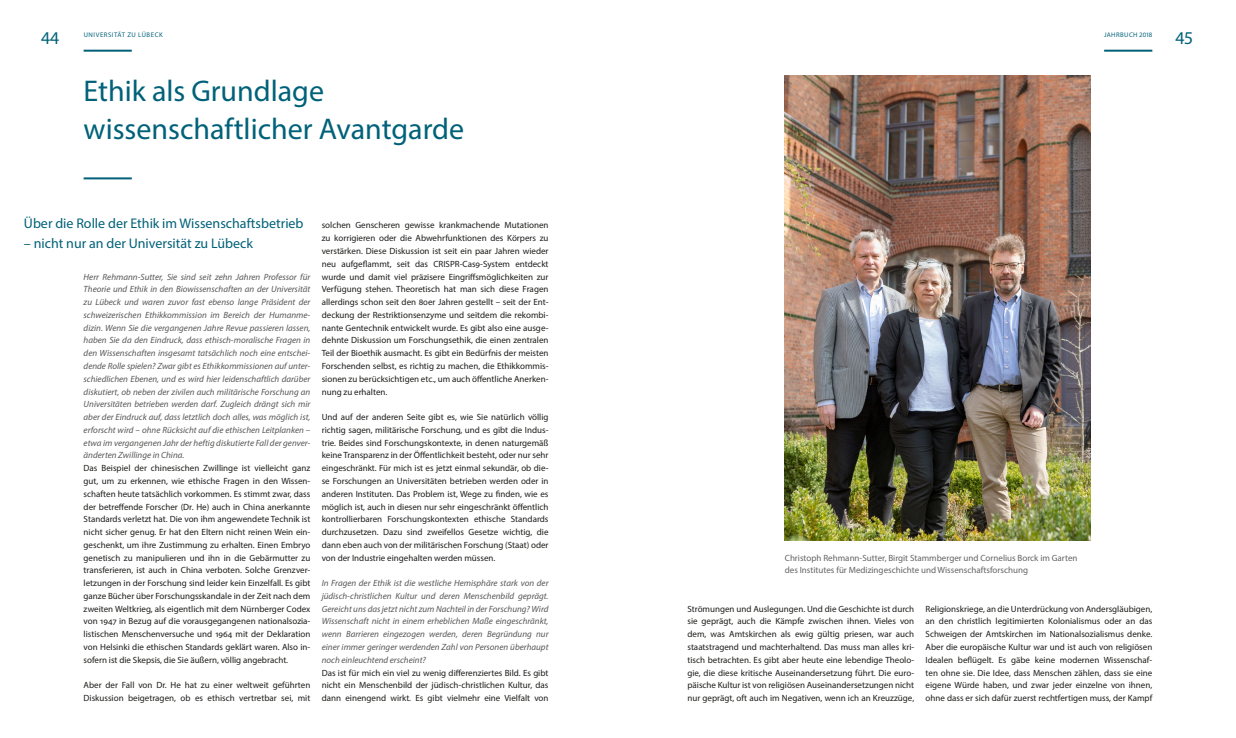
<style>
.page{position:relative;width:1236px;height:738px;background:#fff}
.page>*{position:absolute;margin:0;border:0;box-sizing:border-box;transform-origin:0 0}
.Titel_1{font:30px/38.3px "Myriad Pro";color:#006179}
.t1{font:18px "Myriad Pro";color:#006179}
.Untertitel_1{font:14px "Myriad Pro";color:#006179}
.Text{font:9px/12.8px "Myriad Pro";color:#1d1d1b;text-align:justify}
.Text_Frage{font:italic 9px/12.8px "Myriad Pro";color:#575756;text-align:justify}
.Bildunterschrift{font:9px/12.8px "Myriad Pro";color:#646363}
.t2{font:6.7px "Myriad Pro";letter-spacing:.07em;color:#006179}
</style>
<div class="page">
<hr style="left:1104px;top:50px;width:48px;height:2px;background:#006179">
<hr style="left:84px;top:50px;width:48px;height:2px;background:#006179">
<img style="left:785px;top:75px;width:306px;height:465px">
<hr style="left:84px;top:177px;width:48px;height:2px;background:#006179">
<p class="t2" style="left:84px;top:30px;width:81px">UNIVERSITÄT ZU LÜBECK</p>
<p class="t2" style="left:1104px;top:30px;width:50px">JAHRBUCH 2018</p>
<h2 class="t1" style="left:41px;top:27px;width:20px">44</h2>
<h2 class="t1" style="left:1176px;top:27px;width:19px">45</h2>
<p class="Titel_1" style="left:84px;top:71px;width:382px">Ethik als Grundlage wissenschaftlicher Avantgarde</p>
<p class="Untertitel_1" style="left:24px;top:215px;width:281px">Über die Rolle der Ethik im Wissenschaftsbetrieb</p>
<p class="Untertitel_1" style="left:24px;top:234px;width:231px">– nicht nur an der Universität zu Lübeck</p>
<p class="Text_Frage" style="left:84px;top:270px;width:228px">Herr Rehmann-Sutter, Sie sind seit zehn Jahren Professor für Theorie und Ethik in den Biowissenschaften an der Universität zu Lübeck und waren zuvor fast ebenso lange Präsident der schweizerischen Ethikkommission im Bereich der Humanme&shy;dizin. Wenn Sie die vergangenen Jahre Revue passieren lassen, haben Sie da den Eindruck, dass ethisch-moralische Fragen in den Wissenschaften insgesamt tatsächlich noch eine entschei&shy;dende Rolle spielen? Zwar gibt es Ethikkommissionen auf unter&shy;schiedlichen Ebenen, und es wird hier leidenschaftlich darüber diskutiert, ob neben der zivilen auch militärische Forschung an Universitäten betrieben werden darf. Zugleich drängt sich mir aber der Eindruck auf, dass letztlich doch alles, was möglich ist, erforscht wird – ohne Rücksicht auf die ethischen Leitplanken – etwa im vergangenen Jahr der heftig diskutierte Fall der genver&shy;änderten Zwillinge in China.</p>
<p class="Text" style="left:84px;top:461px;width:228px">Das Beispiel der chinesischen Zwillinge ist vielleicht ganz gut, um zu erkennen, wie ethische Fragen in den Wissen&shy;schaften heute tatsächlich vorkommen. Es stimmt zwar, dass der betreffende Forscher (Dr. He) auch in China anerkannte Standards verletzt hat. Die von ihm angewendete Technik ist nicht sicher genug. Er hat den Eltern nicht reinen Wein ein&shy;geschenkt, um ihre Zustimmung zu erhalten. Einen Embryo genetisch zu manipulieren und ihn in die Gebärmutter zu transferieren, ist auch in China verboten. Solche Grenzver&shy;letzungen in der Forschung sind leider kein Einzelfall. Es gibt ganze Bücher über Forschungsskandale in der Zeit nach dem zweiten Weltkrieg, als eigentlich mit dem Nürnberger Codex von 1947 in Bezug auf die vorausgegangenen nationalsozia&shy;listischen Menschenversuche und 1964 mit der Deklaration von Helsinki die ethischen Standards geklärt waren. Also in&shy;sofern ist die Skepsis, die Sie äußern, völlig angebracht.</p>
<p class="Text" style="left:84px;top:678px;width:228px">Aber der Fall von Dr. He hat zu einer weltweit geführten<br>Diskussion beigetragen, ob es ethisch vertretbar sei, mit</p>
<p class="Text" style="left:322px;top:219px;width:228px">solchen Genscheren gewisse krankmachende Mutationen zu korrigieren oder die Abwehrfunktionen des Körpers zu verstärken. Diese Diskussion ist seit ein paar Jahren wieder neu aufgeflammt, seit das CRISPR-Cas9-System entdeckt wurde und damit viel präzisere Eingriffsmöglichkeiten zur Verfügung stehen. Theoretisch hat man sich diese Fragen allerdings schon seit den 80er Jahren gestellt – seit der Ent&shy;deckung der Restriktionsenzyme und seitdem die rekombi&shy;nante Gentechnik entwickelt wurde. Es gibt also eine ausge&shy;dehnte Diskussion um Forschungsethik, die einen zentralen Teil der Bioethik ausmacht. Es gibt ein Bedürfnis der meisten Forschenden selbst, es richtig zu machen, die Ethikkommis&shy;sionen zu berücksichtigen etc., um auch öffentliche Anerken&shy;nung zu erhalten.</p>
<p class="Text" style="left:322px;top:410px;width:228px">Und auf der anderen Seite gibt es, wie Sie natürlich völlig richtig sagen, militärische Forschung, und es gibt die Indus&shy;trie. Beides sind Forschungskontexte, in denen naturgemäß keine Transparenz in der Öffentlichkeit besteht, oder nur sehr eingeschränkt. Für mich ist es jetzt einmal sekundär, ob die&shy;se Forschungen an Universitäten betrieben werden oder in anderen Instituten. Das Problem ist, Wege zu finden, wie es möglich ist, auch in diesen nur sehr eingeschränkt öffentlich kontrollierbaren Forschungskontexten ethische Standards durchzusetzen. Dazu sind zweifellos Gesetze wichtig, die dann eben auch von der militärischen Forschung (Staat) oder von der Industrie eingehalten werden müssen.</p>
<p class="Text_Frage" style="left:322px;top:576px;width:228px">In Fragen der Ethik ist die westliche Hemisphäre stark von der jüdisch-christlichen Kultur und deren Menschenbild geprägt.<br>Gereicht uns das jetzt nicht zum Nachteil in der Forschung? Wird Wissenschaft nicht in einem erheblichen Maße eingeschränkt, wenn Barrieren eingezogen werden, deren Begründung nur einer immer geringer werdenden Zahl von Personen überhaupt noch einleuchtend erscheint?</p>
<p class="Text" style="left:322px;top:665px;width:228px">Das ist für mich ein viel zu wenig differenziertes Bild. Es gibt nicht ein Menschenbild der jüdisch-christlichen Kultur, das dann einengend wirkt. Es gibt vielmehr eine Vielfalt von</p>
<p class="Bildunterschrift" style="left:785px;top:550px;width:294px">Christoph Rehmann-Sutter, Birgit Stammberger und Cornelius Borck im Garten des Institutes für Medizingeschichte und Wissenschaftsforschung</p>
<p class="Text" style="left:687px;top:601px;width:228px">Strömungen und Auslegungen. Und die Geschichte ist durch sie geprägt, auch die Kämpfe zwischen ihnen. Vieles von dem, was Amtskirchen als ewig gültig priesen, war auch staatstragend und machterhaltend. Das muss man alles kri&shy;tisch betrachten. Es gibt aber heute eine lebendige Theolo&shy;gie, die diese kritische Auseinandersetzung führt. Die euro&shy;päische Kultur ist von religiösen Auseinandersetzungen nicht nur geprägt, oft auch im Negativen, wenn ich an Kreuzzüge,</p>
<p class="Text" style="left:926px;top:601px;width:228px">Religionskriege, an die Unterdrückung von Andersgläubigen, an den christlich legitimierten Kolonialismus oder an das Schweigen der Amtskirchen im Nationalsozialismus denke.<br>Aber die europäische Kultur war und ist auch von religiösen Idealen beflügelt. Es gäbe keine modernen Wissenschaf&shy;ten ohne sie. Die Idee, dass Menschen zählen, dass sie eine eigene Würde haben, und zwar jeder einzelne von ihnen, ohne dass er sich dafür zuerst rechtfertigen muss, der Kampf</p>
</div>
